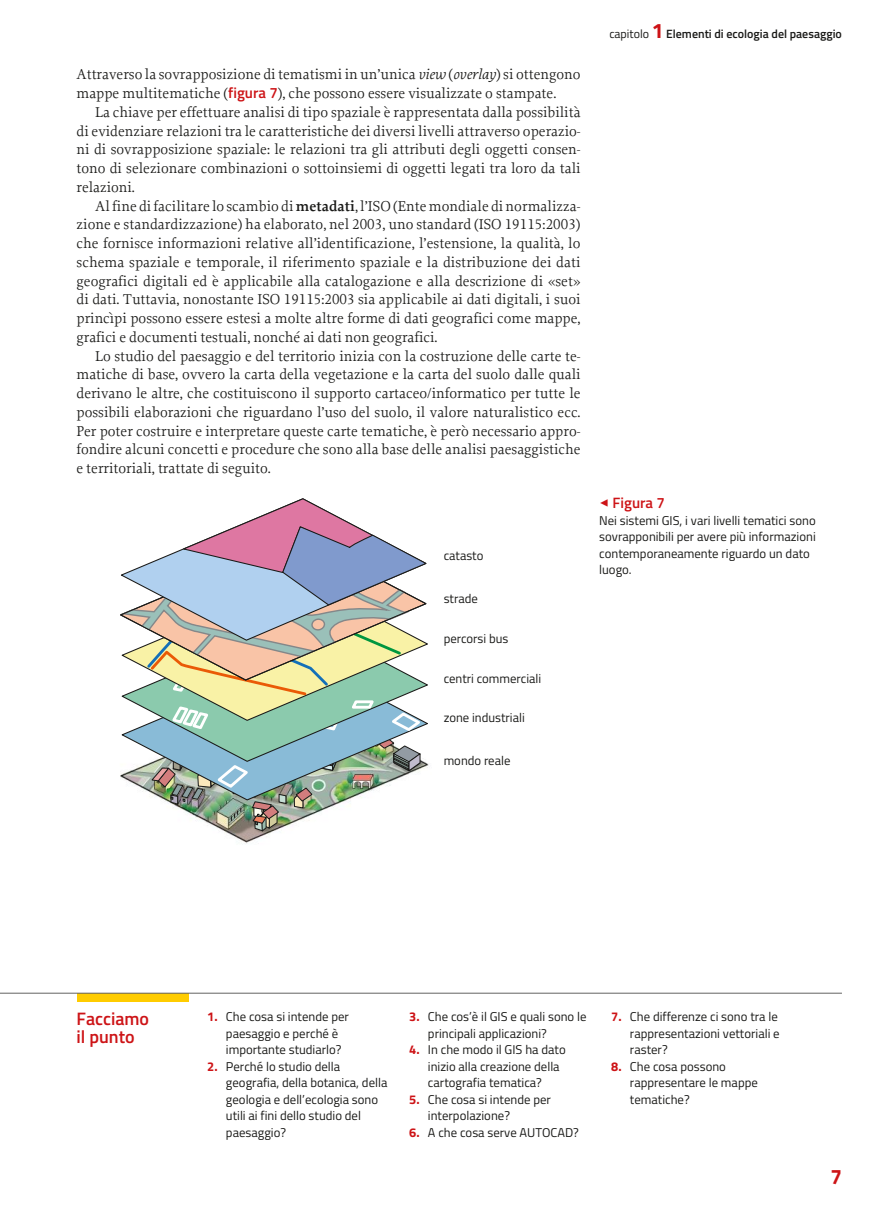
<style>
.page{position:relative;width:893px;height:1212px;background:#fff}
.page>*{position:absolute;margin:0;border:0;box-sizing:border-box;transform-origin:0 0}
.t1{font:700 21px "Titillium";color:#cd1316}
.t2{font:600 18px/18px "Titillium";color:#cd1316}
.t3{font:15px/18.8px "Proforma";color:#1a1a18;text-align:justify}
.t4{font:600 15px "Titillium";color:#cd1316}
.t5{font:12.75px/16.5px "Titillium";color:#1a1a18}
.t6{font:600 12px "Titillium";color:#1a1a18}
.s1{font-style:italic}
.s2{font-family:"Titillium";font-weight:600;color:#cd1316}
.s3{font-weight:600}
.s4{font-weight:400}
.s5{font-weight:700;font-size:21px;color:#cd1316}
.s6{font-weight:700;color:#cd1316}
</style>
<div class="page">
<img style="left:225px;top:832px;width:47px;height:12px">
<img style="left:120px;top:498px;width:308px;height:334px">
<div style="left:77px;top:993px;width:112px;height:9px;background:#fc0"></div>
<hr style="left:0;top:993px;width:842px;height:1px;background:#636362">
<p class="t3" style="left:77px;top:66px;width:505px">Attraverso la sovrapposizione di tematismi in un’unica <span class="s1">view</span> (<span class="s1">overlay</span>) si ottengono mappe multitematiche (<span class="s2">figura 7</span>), che possono essere visualizzate o stampate.</p>
<p class="t3" style="left:77px;top:104px;width:506px;text-indent:19px">La chiave per effettuare analisi di tipo spaziale è rappresentata dalla possibilità di evidenziare relazioni tra le caratteristiche dei diversi livelli attraverso operazio&shy;ni di sovrapposizione spaziale: le relazioni tra gli attributi degli oggetti consen&shy;tono di selezionare combinazioni o sottoinsiemi di oggetti legati tra loro da tali relazioni.</p>
<p class="t3" style="left:77px;top:198px;width:506px;text-indent:19px">Al fine di facilitare lo scambio di <span class="s3">metadati</span>, l’ISO (Ente mondiale di normalizza&shy;zione e standardizzazione) ha elaborato, nel 2003, uno standard (ISO 19115:2003) che fornisce informazioni relative all’identificazione, l’estensione, la qualità, lo schema spaziale e temporale, il riferimento spaziale e la distribuzione dei dati geografici digitali ed è applicabile alla catalogazione e alla descrizione di «set» di dati. Tuttavia, nonostante ISO 19115:2003 sia applicabile ai dati digitali, i suoi princìpi possono essere estesi a molte altre forme di dati geografici come mappe, grafici e documenti testuali, nonché ai dati non geografici.</p>
<p class="t3" style="left:77px;top:348px;width:506px;text-indent:19px">Lo studio del paesaggio e del territorio inizia con la costruzione delle carte te&shy;matiche di base, ovvero la carta della vegetazione e la carta del suolo dalle quali derivano le altre, che costituiscono il supporto cartaceo/informatico per tutte le possibili elaborazioni che riguardano l’uso del suolo, il valore naturalistico ecc.<br>Per poter costruire e interpretare queste carte tematiche, è però necessario appro&shy;fondire alcuni concetti e procedure che sono alla base delle analisi paesaggistiche e territoriali, trattate di seguito.</p>
<p class="t5" style="left:444px;top:549px;width:41px">catasto</p>
<p class="t5" style="left:444px;top:591px;width:36px">strade</p>
<p class="t5" style="left:444px;top:632px;width:66px">percorsi bus</p>
<p class="t5" style="left:444px;top:671px;width:99px">centri commerciali</p>
<p class="t5" style="left:444px;top:711px;width:83px">zone industriali</p>
<p class="t5" style="left:444px;top:753px;width:68px">mondo reale</p>
<p class="t6" style="left:609px;top:30px;width:234px"><span class="s4">capitolo</span> <span class="s5">1</span> Elementi di ecologia del paesaggio</p>
<p class="t4" style="left:613px;top:498px;width:54px">Figura 7</p>
<p class="t5" style="left:599px;top:513px;width:218px">Nei sistemi GIS, i vari livelli tematici sono sovrapponibili per avere più informazioni contemporaneamente riguardo un dato luogo.</p>
<p class="t2" style="left:77px;top:1012px;width:74px">Facciamo il punto</p>
<p class="t5" style="left:226px;top:1010px;width:124px;text-indent:-19px"><span class="s6">1.</span> Che cosa si intende per paesaggio e perché è importante studiarlo?</p>
<p class="t5" style="left:226px;top:1059px;width:163px;text-indent:-19px"><span class="s6">2.</span> Perché lo studio della geografia, della botanica, della geologia e dell’ecologia sono utili ai fini dello studio del paesaggio?</p>
<p class="t5" style="left:428px;top:1010px;width:160px;text-indent:-19px"><span class="s6">3.</span> Che cos’è il GIS e quali sono le principali applicazioni?</p>
<p class="t5" style="left:428px;top:1043px;width:139px;text-indent:-19px"><span class="s6">4.</span> In che modo il GIS ha dato inizio alla creazione della cartografia tematica?</p>
<p class="t5" style="left:428px;top:1092px;width:124px;text-indent:-19px"><span class="s6">5.</span> Che cosa si intende per interpolazione?</p>
<p class="t5" style="left:409px;top:1125px;width:171px"><span class="s6">6.</span> A che cosa serve AUTOCAD?</p>
<p class="t5" style="left:630px;top:1010px;width:151px;text-indent:-19px"><span class="s6">7.</span> Che differenze ci sono tra le rappresentazioni vettoriali e raster?</p>
<p class="t5" style="left:630px;top:1059px;width:129px;text-indent:-19px"><span class="s6">8.</span> Che cosa possono rappresentare le mappe tematiche?</p>
<h1 class="t1" style="left:830px;top:1170px;width:13px">7</h1>
</div>
